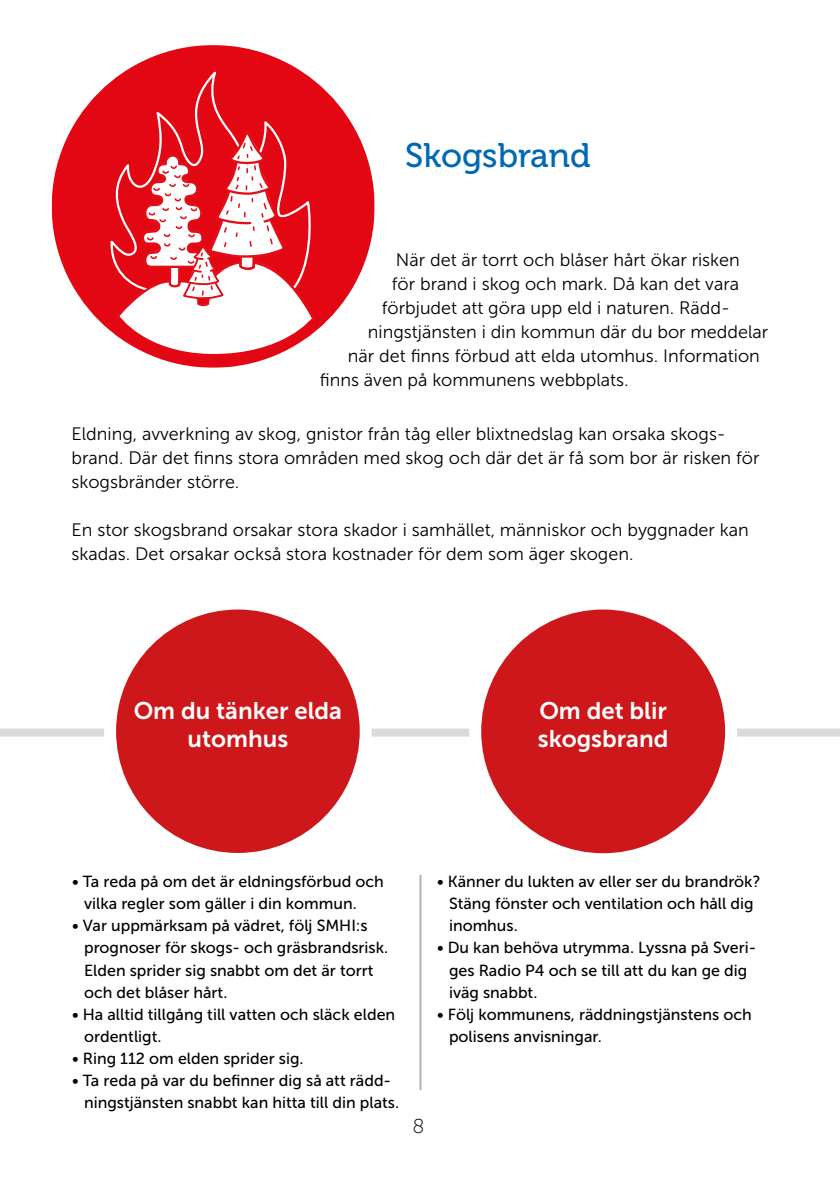
<style>
.page{position:relative;width:840px;height:1191px;background:#fff}
.page>*{position:absolute;margin:0;border:0;box-sizing:border-box;transform-origin:0 0}
.t1{font:34px "Museo 500";color:#0069b4}
.t2{font:24px/28px "Museo Sans 700";color:#fff;text-align:center}
.t3{font:20px "Museo Sans 100";color:#000}
.t4{font:18px/24px "Museo Sans 300";color:#000}
.t5{font:16px/22px "Museo Sans 500";color:#000}
</style>
<div class="page">
<div style="left:0;top:728px;width:839px;height:8px;background:#dadada"></div>
<svg style="left:52px;top:45px;width:322px;height:289px;fill:#e30613"></svg>
<svg style="left:110px;top:64px;width:201px;height:228px;background:#e41421"></svg>
<svg style="left:114px;top:131px;width:202px;height:237px"></svg>
<div style="left:110px;top:603px;width:255px;height:256px;background:#cd171a;border-radius:50%"></div>
<div style="left:104px;top:597px;width:267px;height:268px;border:12px solid #fff;border-radius:50%"></div>
<div style="left:475px;top:603px;width:255px;height:256px;background:#cd171a;border-radius:50%"></div>
<div style="left:469px;top:597px;width:267px;height:268px;border:12px solid #fff;border-radius:50%"></div>
<hr style="left:419px;top:874px;width:2px;height:216px;background:#b3b2b2">
<h1 class="t1" style="left:405px;top:137px;width:187px">Skogsbrand</h1>
<p class="t4" style="left:396px;top:247px;width:345px">När det är torrt och blåser hårt ökar risken</p>
<p class="t4" style="left:392px;top:271px;width:348px">för brand i skog och mark. Då kan det vara</p>
<p class="t4" style="left:381px;top:295px;width:349px">förbjudet att göra upp eld i naturen. Rädd-</p>
<p class="t4" style="left:367px;top:319px;width:402px">ningstjänsten i din kommun där du bor meddelar</p>
<p class="t4" style="left:347px;top:343px;width:413px">när det finns förbud att elda utomhus. Information</p>
<p class="t4" style="left:319px;top:367px;width:310px">finns även på kommunens webbplats.</p>
<p class="t4" style="left:71px;top:421px;width:689px">Eldning, avverkning av skog, gnistor från tåg eller blixtnedslag kan orsaka skogs&shy;brand. Där det finns stora områden med skog och där det är få som bor är risken för skogsbränder större.</p>
<p class="t4" style="left:71px;top:517px;width:678px">En stor skogsbrand orsakar stora skador i samhället, människor och byggnader kan skadas. Det orsakar också stora kostnader för dem som äger skogen.</p>
<h2 class="t2" style="left:134px;top:696px;width:210px">Om du tänker elda utomhus</h2>
<h2 class="t2" style="left:537px;top:696px;width:132px;text-align:left">Om det blir skogsbrand</h2>
<p class="t5" style="left:84px;top:871px;width:301px;text-indent:-12px">• Ta reda på om det är eldningsförbud och vilka regler som gäller i din kommun.</p>
<p class="t5" style="left:84px;top:915px;width:305px;text-indent:-12px">• Var uppmärksam på vädret, följ SMHI:s prognoser för skogs- och gräsbrandsrisk.<br>Elden sprider sig snabbt om det är torrt och det blåser hårt.</p>
<p class="t5" style="left:84px;top:1003px;width:312px;text-indent:-12px">• Ha alltid tillgång till vatten och släck elden ordentligt.</p>
<p class="t5" style="left:72px;top:1047px;width:233px">• Ring 112 om elden sprider sig.</p>
<p class="t5" style="left:84px;top:1069px;width:316px;text-indent:-12px">• Ta reda på var du befinner dig så att rädd&shy;ningstjänsten snabbt kan hitta till din plats.</p>
<p class="t5" style="left:449px;top:871px;width:313px;text-indent:-12px">• Känner du lukten av eller ser du brandrök?<br>Stäng fönster och ventilation och håll dig inomhus.</p>
<p class="t5" style="left:449px;top:937px;width:308px;text-indent:-12px">• Du kan behöva utrymma. Lyssna på Sveri&shy;ges Radio P4 och se till att du kan ge dig iväg snabbt.</p>
<p class="t5" style="left:449px;top:1003px;width:304px;text-indent:-12px">• Följ kommunens, räddningstjänstens och polisens anvisningar.</p>
<p class="t3" style="left:412px;top:1115px;width:14px">8</p>
</div>
